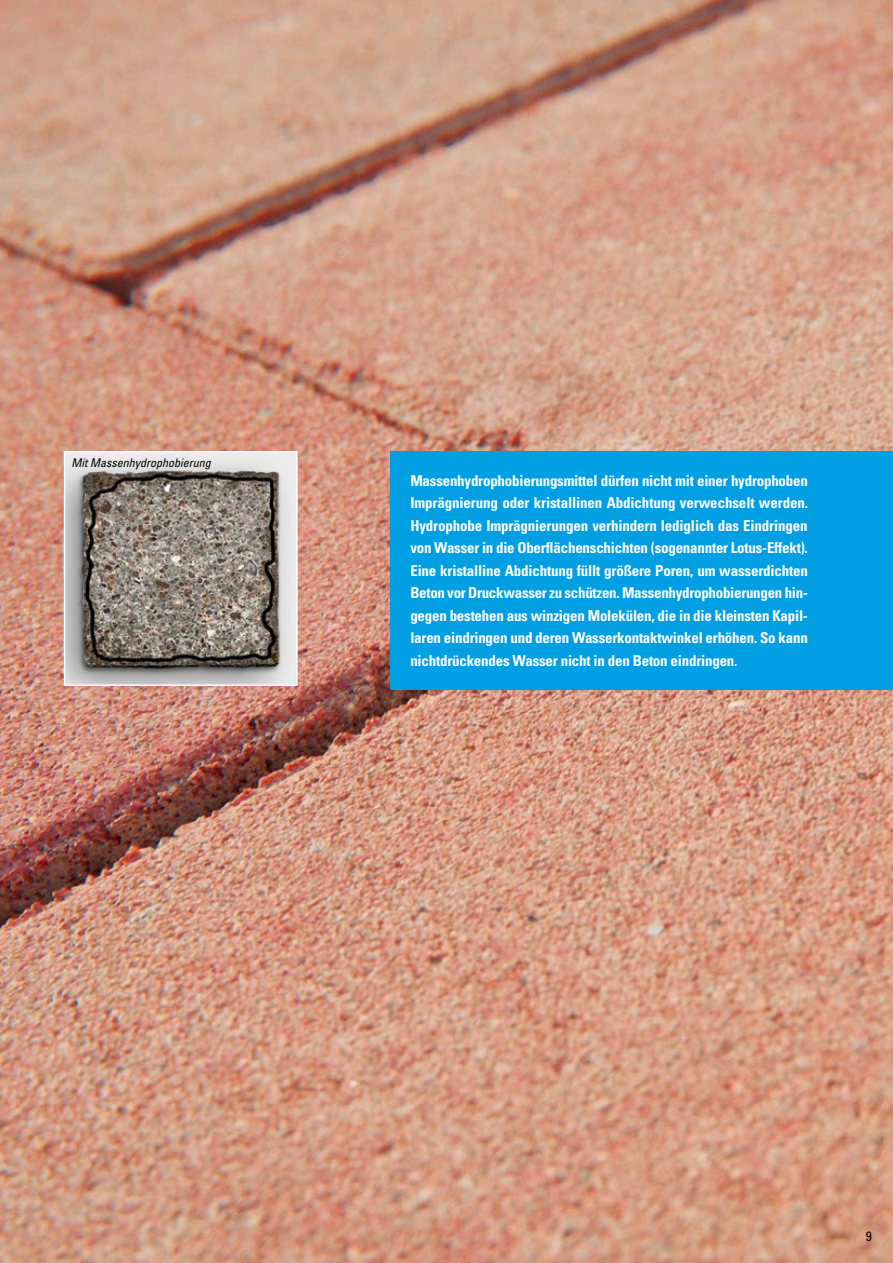
<style>
.page{position:relative;width:893px;height:1263px;background:#fff}
.page>*{position:absolute;margin:0;border:0;box-sizing:border-box;transform-origin:0 0}
.t1{font:700 condensed 15px/22.5px "Univers";letter-spacing:-.015em;color:#fff;text-align:justify}
.t2{font:condensed 13.5px "Univers";color:#000}
.t3{font:italic condensed 12px "Univers LT Std";color:#000}
</style>
<div class="page">
<img style="left:0;top:0;width:893px;height:1263px">
<img style="left:67px;top:454px;width:228px;height:229px">
<div style="left:64px;top:451px;width:234px;height:235px;border:2px solid #fff"></div>
<div style="left:391px;top:451px;width:502px;height:238px;background:#009ee3"></div>
<p class="t3" style="left:71px;top:455px;width:141px">Mit Massenhydrophobierung</p>
<p class="t1" style="left:410px;top:469px;width:399px">Massenhydrophobierungsmittel dürfen nicht mit einer hydrophoben Imprägnierung oder kristallinen Abdichtung verwechselt werden.<br>Hydrophobe Imprägnierungen verhindern lediglich das Eindringen von Wasser in die Oberflächenschichten (sogenannter Lotus-Effekt).<br>Eine kristalline Abdichtung füllt größere Poren, um wasserdichten Beton vor Druckwasser zu schützen. Massenhydrophobierungen hin&shy;gegen bestehen aus winzigen Molekülen, die in die kleinsten Kapil&shy;laren eindringen und deren Wasserkontaktwinkel erhöhen. So kann nichtdrückendes Wasser nicht in den Beton eindringen.</p>
<p class="t2" style="left:866px;top:1227px;width:7px">9</p>
</div>
